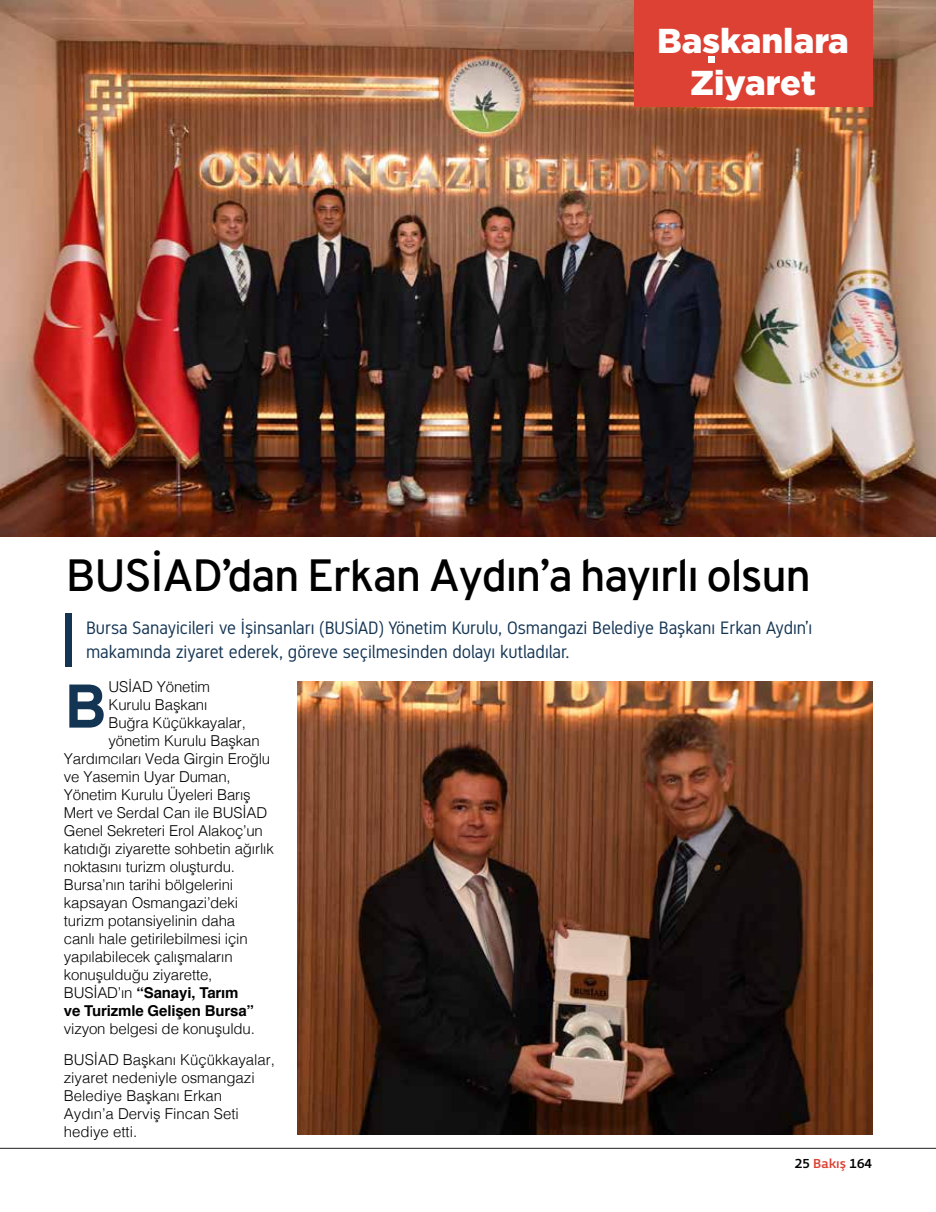
<style>
.page{position:relative;width:936px;height:1212px;background:#fff}
.page>*{position:absolute;margin:0;border:0;box-sizing:border-box;transform-origin:0 0}
.t1{font:700 61.5px "Overpass";color:#133453}
.t2{font:45px "Overpass";letter-spacing:-.03em;color:#000}
.t3{font:900 34.5px/42px "Gotham";color:#fff;text-align:center}
.t4{font:18px/24px "Gidole";color:#133453}
.t5{font:300 15px/18px "Helvetica";letter-spacing:-.01em;color:#000}
.t6{font:700 15px "Helvetica";letter-spacing:-.01em;color:#000}
.t7{font:13.5px "Priva Three Pro";color:#000}
.s1{font-weight:300}
.s2{color:#dc4134}
</style>
<div class="page">
<img style="left:0;top:0;width:935px;height:536px">
<div style="left:66px;top:613px;width:6px;height:54px;background:#133453"></div>
<hr style="left:0;top:1148px;width:935px;height:1px;background:#231f20">
<div style="left:634px;top:0;width:238px;height:106px;background:#dc4134"></div>
<div style="left:707px;top:57px;width:7px;height:6px;background:#fff"></div>
<img style="left:298px;top:681px;width:574px;height:454px">
<h3 class="t3" style="left:657px;top:19px;width:193px">Baskanlara<br>Ziyaret</h3>
<h2 class="t2" style="left:66px;top:547px;width:746px">BUSİAD’dan Erkan Aydın’a hayırlı olsun</h2>
<p class="t4" style="left:86px;top:615px;width:727px">Bursa Sanayicileri ve İşinsanları (BUSİAD) Yönetim Kurulu, Osmangazi Belediye Başkanı Erkan Aydın’ı makamında ziyaret ederek, göreve seçilmesinden dolayı kutladılar.</p>
<p class="t5" style="left:108px;top:677px;width:103px">USİAD Yönetim</p>
<p class="t5" style="left:108px;top:695px;width:100px">Kurulu Başkanı</p>
<p class="t5" style="left:108px;top:713px;width:139px">Buğra Küçükkayalar,</p>
<p class="t5" style="left:108px;top:731px;width:153px">yönetim Kurulu Başkan</p>
<p class="t5" style="left:64px;top:749px;width:208px">Yardımcıları Veda Girgin Eroğlu</p>
<p class="t5" style="left:64px;top:767px;width:168px">ve Yasemin Uyar Duman,</p>
<p class="t5" style="left:64px;top:785px;width:188px">Yönetim Kurulu Üyeleri Barış</p>
<p class="t5" style="left:64px;top:803px;width:205px">Mert ve Serdal Can ile BUSİAD</p>
<p class="t5" style="left:64px;top:821px;width:201px">Genel Sekreteri Erol Alakoç’un</p>
<p class="t5" style="left:64px;top:839px;width:211px">katıdığı ziyarette sohbetin ağırlık</p>
<p class="t5" style="left:64px;top:857px;width:173px">noktasını turizm oluşturdu.</p>
<p class="t5" style="left:64px;top:875px;width:171px">Bursa’nın tarihi bölgelerini</p>
<p class="t5" style="left:64px;top:893px;width:176px">kapsayan Osmangazi’deki</p>
<p class="t5" style="left:64px;top:911px;width:173px">turizm potansiyelinin daha</p>
<p class="t5" style="left:64px;top:929px;width:185px">canlı hale getirilebilmesi için</p>
<p class="t5" style="left:64px;top:947px;width:170px">yapılabilecek çalışmaların</p>
<p class="t5" style="left:64px;top:965px;width:150px">konuşulduğu ziyarette,</p>
<p class="t6" style="left:64px;top:981px;width:176px"><span class="s1">BUSİAD’ın</span> “Sanayi, Tarım</p>
<p class="t6" style="left:64px;top:999px;width:192px">ve Turizmle Gelişen Bursa”</p>
<p class="t5" style="left:64px;top:1012px;width:213px;line-height:30.8px">vizyon belgesi de konuşuldu.<br>BUSİAD Başkanı Küçükkayalar,</p>
<p class="t5" style="left:64px;top:1068px;width:192px">ziyaret nedeniyle osmangazi<br>Belediye Başkanı Erkan<br>Aydın’a Derviş Fincan Seti hediye etti.</p>
<h1 class="t1" style="left:64px;top:668px;width:45px">B</h1>
<p class="t7" style="left:794px;top:1154px;width:79px">25 <span class="s2">Bakış</span> 164</p>
</div>
